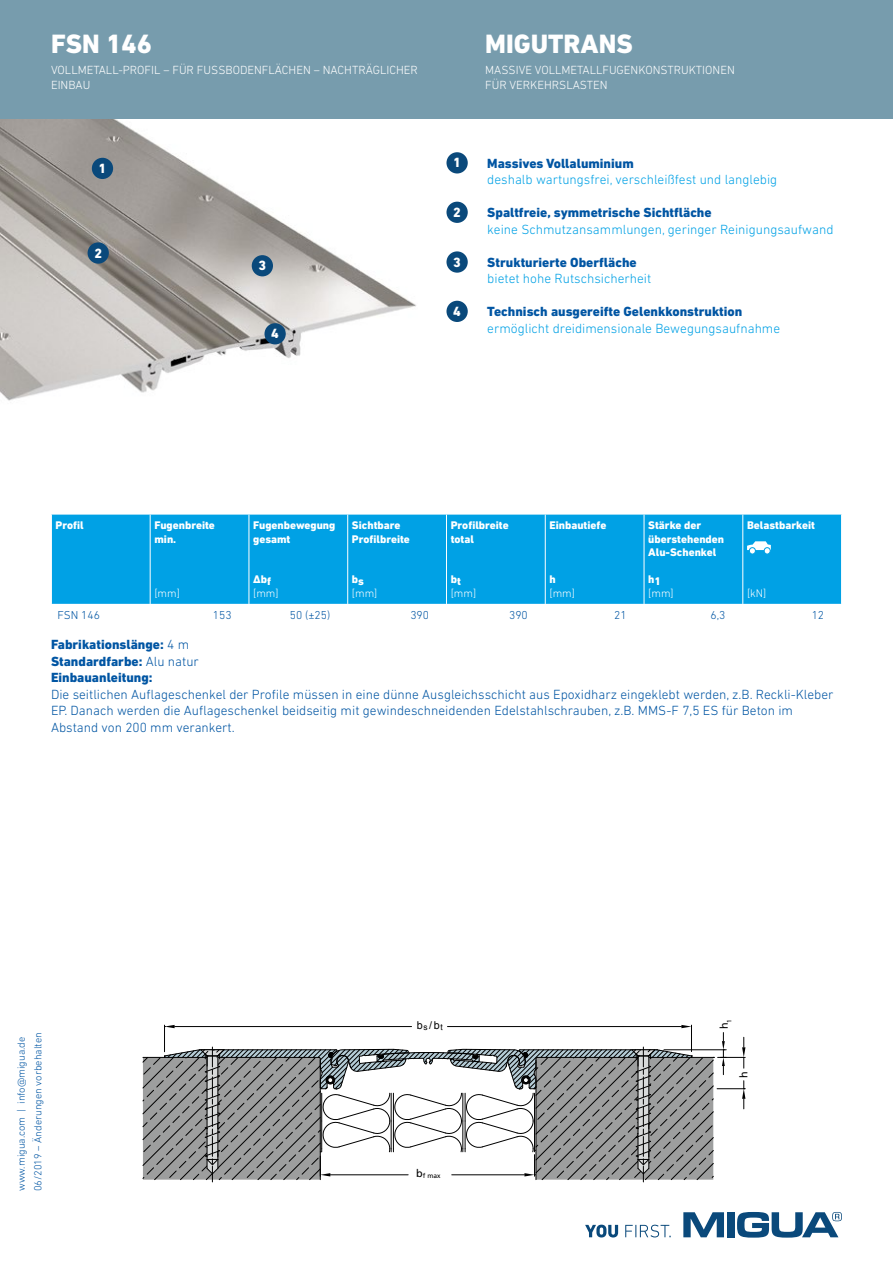
<style>
.page{position:relative;width:893px;height:1263px;background:#fff}
.page>*{position:absolute;margin:0;border:0;box-sizing:border-box;transform-origin:0 0}
.t1{font:800 27px "DIN Next LT Pro";color:#fff}
.t2{font:800 13.65px "DIN Next LT Pro";color:#fff}
.t3{font:300 13.5px/16.5px "DIN Next LT Pro";color:#0055a3}
.t4{font:800 13.5px/16.5px "DIN Next LT Pro";color:#0055a3}
.t5{font:300 13.5px "DIN Next LT Pro";color:#00a1e5}
.t6{font:300 12px/15px "DIN Next LT Pro";color:#fff}
.t7{font:300 11.7px "DIN Next LT Pro";color:#0055a3}
.t8{font:800 11.25px/13.5px "DIN Next LT Pro";color:#fff}
.t9{font:300 11.25px "DIN Next LT Pro";color:#fff}
.t10{font:10.8px "Arial";color:#000}
.t11{font:10.8px "Frutiger";color:#000}
.t12{font:300 10.5px/16.5px "DIN Next LT Pro";color:#0055a3}
.t13{font:9.15px "Arial";color:#000}
.t14{font:7.05px "Arial";color:#000}
.t15{font:6.75px "Frutiger";color:#000}
.s1{font-weight:300}
.s2{font-size:10.8px}
.s3{font-size:9.15px}
</style>
<div class="page">
<svg style="left:683px;top:1212px;width:41px;height:25px"></svg>
<div style="left:727px;top:1212px;width:8px;height:25px;background:#0a497b"></div>
<svg style="left:737px;top:1212px;width:105px;height:25px"></svg>
<svg style="left:585px;top:1224px;width:86px;height:13px"></svg>
<div style="left:52px;top:515px;width:789px;height:89px;background:#00a1e5"></div>
<hr style="left:150px;top:515px;width:1px;height:89px;background:#fff">
<hr style="left:249px;top:515px;width:1px;height:89px;background:#fff">
<hr style="left:446px;top:515px;width:1px;height:89px;background:#fff">
<hr style="left:545px;top:515px;width:1px;height:89px;background:#fff">
<hr style="left:644px;top:515px;width:1px;height:89px;background:#fff">
<hr style="left:347px;top:515px;width:1px;height:89px;background:#fff">
<hr style="left:742px;top:515px;width:1px;height:89px;background:#fff">
<div style="left:749px;top:547px;width:7px;height:8px;border:1px solid #00a1e5;border-radius:50%"></div>
<svg style="left:747px;top:541px;width:24px;height:13px"></svg>
<div style="left:764px;top:547px;width:7px;height:8px;border:1px solid #00a1e5;border-radius:50%"></div>
<img style="left:0;top:119px;width:416px;height:282px">
<svg style="left:143px;top:1024px;width:602px;height:158px"></svg>
<div style="left:414px;top:1166px;width:29px;height:15px;background:#fff"></div>
<div style="left:737px;top:1069px;width:13px;height:10px;background:#fff"></div>
<div style="left:717px;top:1014px;width:14px;height:17px;background:#fff"></div>
<div style="left:0;top:0;width:893px;height:119px;background:#779cad"></div>
<div style="left:92px;top:158px;width:21px;height:21px;background:#0a497b;border-radius:50%"></div>
<div style="left:446px;top:152px;width:22px;height:21px;background:#0a497b;border-radius:50%"></div>
<div style="left:88px;top:242px;width:21px;height:22px;background:#0a497b;border-radius:50%"></div>
<div style="left:446px;top:202px;width:22px;height:21px;background:#0a497b;border-radius:50%"></div>
<div style="left:252px;top:255px;width:21px;height:21px;background:#0a497b;border-radius:50%"></div>
<div style="left:446px;top:251px;width:22px;height:22px;background:#0a497b;border-radius:50%"></div>
<div style="left:264px;top:323px;width:22px;height:21px;background:#0a497b;border-radius:50%"></div>
<div style="left:446px;top:301px;width:22px;height:21px;background:#0a497b;border-radius:50%"></div>
<h1 class="t1" style="left:51px;top:28px;width:102px">FSN 146</h1>
<p class="t6" style="left:51px;top:63px;width:368px">VOLLMETALL-PROFIL – FÜR FUSSBODENFLÄCHEN – NACHTRÄGLICHER<br>EINBAU</p>
<h1 class="t1" style="left:485px;top:28px;width:149px">MIGUTRANS</h1>
<p class="t6" style="left:485px;top:63px;width:251px">MASSIVE VOLLMETALLFUGENKONSTRUKTIONEN<br>FÜR VERKEHRSLASTEN</p>
<p class="t2" style="left:99px;top:160px;width:9px">1</p>
<p class="t2" style="left:94px;top:245px;width:9px">2</p>
<p class="t2" style="left:453px;top:155px;width:9px">1</p>
<p class="t2" style="left:453px;top:204px;width:9px">2</p>
<p class="t2" style="left:259px;top:258px;width:9px">3</p>
<p class="t2" style="left:453px;top:254px;width:9px">3</p>
<p class="t2" style="left:271px;top:326px;width:9px">4</p>
<p class="t2" style="left:453px;top:303px;width:9px">4</p>
<p class="t4" style="left:487px;top:155px;width:148px">Massives Vollaluminium</p>
<p class="t5" style="left:487px;top:172px;width:292px">deshalb wartungsfrei, verschleißfest und langlebig</p>
<p class="t4" style="left:487px;top:205px;width:226px">Spaltfreie, symmetrische Sichtfläche</p>
<p class="t5" style="left:487px;top:222px;width:348px">keine Schmutzansammlungen, geringer Reinigungsaufwand</p>
<p class="t4" style="left:487px;top:254px;width:151px">Strukturierte Oberfläche</p>
<p class="t5" style="left:487px;top:271px;width:166px">bietet hohe Rutschsicherheit</p>
<p class="t4" style="left:487px;top:303px;width:257px">Technisch ausgereifte Gelenkkonstruktion</p>
<p class="t5" style="left:487px;top:321px;width:294px">ermöglicht dreidimensionale Bewegungsaufnahme</p>
<p class="t8" style="left:56px;top:518px;width:30px">Profil</p>
<p class="t8" style="left:154px;top:518px;width:62px">Fugenbreite min.</p>
<p class="t9" style="left:154px;top:586px;width:27px">[mm]</p>
<p class="t8" style="left:253px;top:518px;width:84px">Fugenbewegung gesamt</p>
<p class="t8" style="left:253px;top:572px;width:19px">∆bf</p>
<p class="t9" style="left:253px;top:586px;width:27px">[mm]</p>
<p class="t8" style="left:352px;top:518px;width:59px">Sichtbare<br>Profilbreite</p>
<p class="t8" style="left:352px;top:574px;width:14px">bs</p>
<p class="t9" style="left:352px;top:586px;width:27px">[mm]</p>
<p class="t8" style="left:451px;top:518px;width:59px">Profilbreite total</p>
<p class="t8" style="left:451px;top:574px;width:12px">bt</p>
<p class="t9" style="left:451px;top:586px;width:27px">[mm]</p>
<p class="t8" style="left:549px;top:518px;width:58px">Einbautiefe</p>
<p class="t8" style="left:549px;top:572px;width:8px">h</p>
<p class="t9" style="left:549px;top:586px;width:27px">[mm]</p>
<p class="t8" style="left:648px;top:518px;width:77px">Stärke der überstehenden<br>Alu-Schenkel</p>
<p class="t8" style="left:648px;top:574px;width:14px">h1</p>
<p class="t9" style="left:648px;top:586px;width:27px">[mm]</p>
<p class="t8" style="left:747px;top:518px;width:69px">Belastbarkeit</p>
<p class="t9" style="left:747px;top:586px;width:21px">[kN]</p>
<p class="t7" style="left:57px;top:608px;width:44px">FSN 146</p>
<p class="t7" style="left:213px;top:608px;width:20px">153</p>
<p class="t7" style="left:290px;top:608px;width:42px">50 (±25)</p>
<p class="t7" style="left:410px;top:608px;width:20px">390</p>
<p class="t7" style="left:509px;top:608px;width:20px">390</p>
<p class="t7" style="left:614px;top:608px;width:14px">21</p>
<p class="t7" style="left:710px;top:608px;width:16px">6,3</p>
<p class="t7" style="left:812px;top:608px;width:14px">12</p>
<p class="t4" style="left:51px;top:636px;width:149px">Fabrikationslänge: <span class="s1">4 m<br></span>Standardfarbe: <span class="s1">Alu natur<br></span>Einbauanleitung:</p>
<p class="t3" style="left:51px;top:686px;width:784px">Die seitlichen Auflageschenkel der Profile müssen in eine dünne Ausgleichsschicht aus Epoxidharz eingeklebt werden, z.B. Reckli-Kleber<br>EP. Danach werden die Auflageschenkel beidseitig mit gewindeschneidenden Edelstahlschrauben, z.B. MMS-F 7,5 ES für Beton im<br>Abstand von 200 mm verankert.</p>
<p class="t12" style="left:13px;top:1191px;width:160px;rotate:-90deg">www.migua.com | info@migua.de<br>06/2019 – Änderungen vorbehalten</p>
<p class="t10" style="left:417px;top:1018px;width:28px">b<sub>s</sub>/b<sub>t</sub></p>
<p class="t15" style="left:416px;top:1172px;width:26px"><span class="s2">b</span>f max</p>
<p class="t14" style="left:418px;top:1171px;width:25px"><span class="s3">b</span> f max</p>
<p class="t13" style="left:717px;top:1030px;width:14px;rotate:-90deg">5,3</p>
<p class="t11" style="left:718px;top:1029px;width:12px;rotate:-90deg">h<sub>1</sub></p>
<p class="t13" style="left:738px;top:1076px;width:7px;rotate:-90deg">h</p>
<p class="t11" style="left:737px;top:1077px;width:8px;rotate:-90deg">h</p>
</div>
